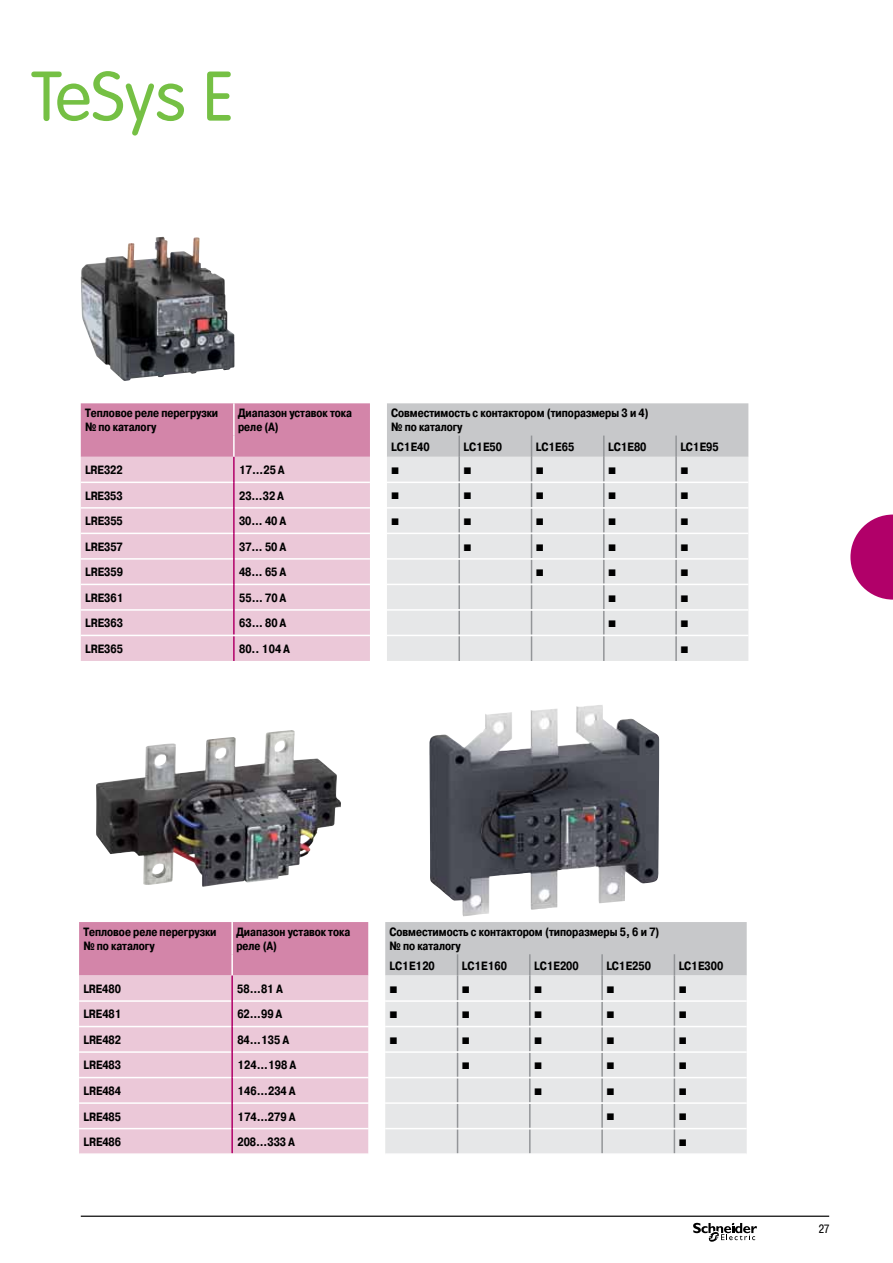
<style>
.page{position:relative;width:893px;height:1263px;background:#fff}
.page>*{position:absolute;margin:0;border:0;box-sizing:border-box;transform-origin:0 0}
.t1{font:69px "Rotonda";color:#75c044}
.t2{font:700 12px/14.4px "Pragmatica Cond C";color:#000}
.t3{font:700 12px "Graph Schneider";color:#000}
.t4{font:12px "Pragmatica Cond C";color:#000}
</style>
<div class="page">
<hr style="left:81px;top:1215px;width:748px;height:2px;background:#000">
<svg style="left:693px;top:1223px;width:64px;height:19px"></svg>
<svg style="left:81px;top:403px;width:667px;height:258px;background:#e3d1da"></svg>
<hr style="left:387px;top:635px;width:72px;height:1px;background:#fff">
<hr style="left:459px;top:635px;width:72px;height:1px;background:#fff">
<hr style="left:531px;top:635px;width:73px;height:1px;background:#fff">
<hr style="left:604px;top:635px;width:72px;height:1px;background:#fff">
<hr style="left:676px;top:635px;width:72px;height:1px;background:#fff">
<svg style="left:79px;top:922px;width:668px;height:232px;background:#e2d0d9"></svg>
<hr style="left:385px;top:1153px;width:73px;height:2px;background:#fff">
<hr style="left:458px;top:1153px;width:72px;height:2px;background:#fff">
<hr style="left:530px;top:1153px;width:72px;height:2px;background:#fff">
<hr style="left:602px;top:1153px;width:72px;height:2px;background:#fff">
<hr style="left:674px;top:1153px;width:73px;height:2px;background:#fff">
<img style="left:81px;top:237px;width:154px;height:144px">
<img style="left:96px;top:730px;width:245px;height:157px">
<img style="left:429px;top:705px;width:230px;height:211px">
<svg style="left:850px;top:514px;width:43px;height:86px"></svg>
<h1 class="t1" style="left:31px;top:58px;width:204px">TeSys E</h1>
<p class="t2" style="left:85px;top:406px;width:135px">Тепловое реле перегрузки № по каталогу</p>
<p class="t2" style="left:238px;top:406px;width:115px">Диапазон уставок тока реле (А)</p>
<p class="t2" style="left:391px;top:406px;width:259px">Совместимость с контактором (типоразмеры 3 и 4) № по каталогу</p>
<p class="t2" style="left:391px;top:440px;width:40px">LC1E40</p>
<p class="t2" style="left:463px;top:440px;width:40px">LC1E50</p>
<p class="t2" style="left:536px;top:440px;width:40px">LC1E65</p>
<p class="t2" style="left:608px;top:440px;width:40px">LC1E80</p>
<p class="t2" style="left:680px;top:440px;width:40px">LC1E95</p>
<p class="t2" style="left:85px;top:463px;width:39px">LRE322</p>
<p class="t2" style="left:239px;top:463px;width:47px">17…25 A</p>
<p class="t3" style="left:391px;top:462px;width:10px">b</p>
<p class="t3" style="left:463px;top:462px;width:10px">b</p>
<p class="t3" style="left:536px;top:462px;width:10px">b</p>
<p class="t3" style="left:608px;top:462px;width:10px">b</p>
<p class="t3" style="left:680px;top:462px;width:10px">b</p>
<p class="t2" style="left:85px;top:488px;width:39px">LRE353</p>
<p class="t2" style="left:239px;top:488px;width:46px">23…32 A</p>
<p class="t3" style="left:391px;top:488px;width:10px">b</p>
<p class="t3" style="left:464px;top:488px;width:10px">b</p>
<p class="t3" style="left:536px;top:488px;width:10px">b</p>
<p class="t3" style="left:608px;top:488px;width:10px">b</p>
<p class="t3" style="left:680px;top:488px;width:10px">b</p>
<p class="t2" style="left:85px;top:514px;width:39px">LRE355</p>
<p class="t2" style="left:239px;top:514px;width:48px">30… 40 A</p>
<p class="t3" style="left:391px;top:513px;width:10px">b</p>
<p class="t3" style="left:464px;top:513px;width:10px">b</p>
<p class="t3" style="left:536px;top:513px;width:10px">b</p>
<p class="t3" style="left:608px;top:513px;width:10px">b</p>
<p class="t3" style="left:680px;top:513px;width:10px">b</p>
<p class="t2" style="left:85px;top:539px;width:39px">LRE357</p>
<p class="t2" style="left:239px;top:539px;width:48px">37… 50 A</p>
<p class="t3" style="left:464px;top:539px;width:10px">b</p>
<p class="t3" style="left:536px;top:539px;width:10px">b</p>
<p class="t3" style="left:608px;top:539px;width:10px">b</p>
<p class="t3" style="left:680px;top:539px;width:10px">b</p>
<p class="t2" style="left:85px;top:565px;width:39px">LRE359</p>
<p class="t2" style="left:239px;top:565px;width:48px">48… 65 A</p>
<p class="t3" style="left:536px;top:564px;width:10px">b</p>
<p class="t3" style="left:608px;top:564px;width:10px">b</p>
<p class="t3" style="left:680px;top:564px;width:10px">b</p>
<p class="t2" style="left:85px;top:591px;width:40px">LRE361</p>
<p class="t2" style="left:239px;top:591px;width:48px">55… 70 A</p>
<p class="t3" style="left:608px;top:590px;width:10px">b</p>
<p class="t3" style="left:680px;top:590px;width:10px">b</p>
<p class="t2" style="left:85px;top:616px;width:39px">LRE363</p>
<p class="t2" style="left:239px;top:616px;width:48px">63… 80 A</p>
<p class="t3" style="left:608px;top:615px;width:10px">b</p>
<p class="t3" style="left:680px;top:615px;width:10px">b</p>
<p class="t2" style="left:85px;top:642px;width:39px">LRE365</p>
<p class="t2" style="left:239px;top:642px;width:52px">80.. 104 A</p>
<p class="t3" style="left:680px;top:641px;width:10px">b</p>
<p class="t2" style="left:83px;top:924px;width:135px">Тепловое реле перегрузки № по каталогу</p>
<p class="t2" style="left:236px;top:924px;width:115px">Диапазон уставок тока реле (А)</p>
<p class="t2" style="left:389px;top:924px;width:272px">Совместимость с контактором (типоразмеры 5, 6 и 7) № по каталогу</p>
<p class="t2" style="left:389px;top:958px;width:47px">LC1E120</p>
<p class="t2" style="left:462px;top:958px;width:47px">LC1E160</p>
<p class="t2" style="left:534px;top:958px;width:46px">LC1E200</p>
<p class="t2" style="left:606px;top:958px;width:46px">LC1E250</p>
<p class="t2" style="left:679px;top:958px;width:46px">LC1E300</p>
<p class="t2" style="left:83px;top:982px;width:39px">LRE480</p>
<p class="t2" style="left:237px;top:982px;width:47px">58…81 A</p>
<p class="t3" style="left:390px;top:981px;width:10px">b</p>
<p class="t3" style="left:462px;top:981px;width:10px">b</p>
<p class="t3" style="left:534px;top:981px;width:10px">b</p>
<p class="t3" style="left:606px;top:981px;width:10px">b</p>
<p class="t3" style="left:679px;top:981px;width:10px">b</p>
<p class="t2" style="left:83px;top:1007px;width:40px">LRE481</p>
<p class="t2" style="left:237px;top:1007px;width:46px">62…99 A</p>
<p class="t3" style="left:390px;top:1006px;width:10px">b</p>
<p class="t3" style="left:462px;top:1006px;width:10px">b</p>
<p class="t3" style="left:534px;top:1006px;width:10px">b</p>
<p class="t3" style="left:606px;top:1006px;width:10px">b</p>
<p class="t3" style="left:679px;top:1006px;width:10px">b</p>
<p class="t2" style="left:83px;top:1033px;width:39px">LRE482</p>
<p class="t2" style="left:237px;top:1033px;width:53px">84…135 A</p>
<p class="t3" style="left:390px;top:1032px;width:10px">b</p>
<p class="t3" style="left:462px;top:1032px;width:10px">b</p>
<p class="t3" style="left:534px;top:1032px;width:10px">b</p>
<p class="t3" style="left:606px;top:1032px;width:10px">b</p>
<p class="t3" style="left:679px;top:1032px;width:10px">b</p>
<p class="t2" style="left:83px;top:1058px;width:39px">LRE483</p>
<p class="t2" style="left:237px;top:1058px;width:60px">124…198 A</p>
<p class="t3" style="left:462px;top:1057px;width:10px">b</p>
<p class="t3" style="left:534px;top:1057px;width:10px">b</p>
<p class="t3" style="left:606px;top:1057px;width:10px">b</p>
<p class="t3" style="left:679px;top:1057px;width:10px">b</p>
<p class="t2" style="left:83px;top:1084px;width:39px">LRE484</p>
<p class="t2" style="left:237px;top:1084px;width:59px">146…234 A</p>
<p class="t3" style="left:534px;top:1083px;width:10px">b</p>
<p class="t3" style="left:606px;top:1083px;width:10px">b</p>
<p class="t3" style="left:679px;top:1083px;width:10px">b</p>
<p class="t2" style="left:83px;top:1109px;width:39px">LRE485</p>
<p class="t2" style="left:237px;top:1109px;width:59px">174…279 A</p>
<p class="t3" style="left:606px;top:1108px;width:10px">b</p>
<p class="t3" style="left:679px;top:1108px;width:10px">b</p>
<p class="t2" style="left:83px;top:1135px;width:39px">LRE486</p>
<p class="t2" style="left:237px;top:1135px;width:59px">208…333 A</p>
<p class="t3" style="left:679px;top:1134px;width:10px">b</p>
<p class="t4" style="left:819px;top:1222px;width:12px">27</p>
</div>
